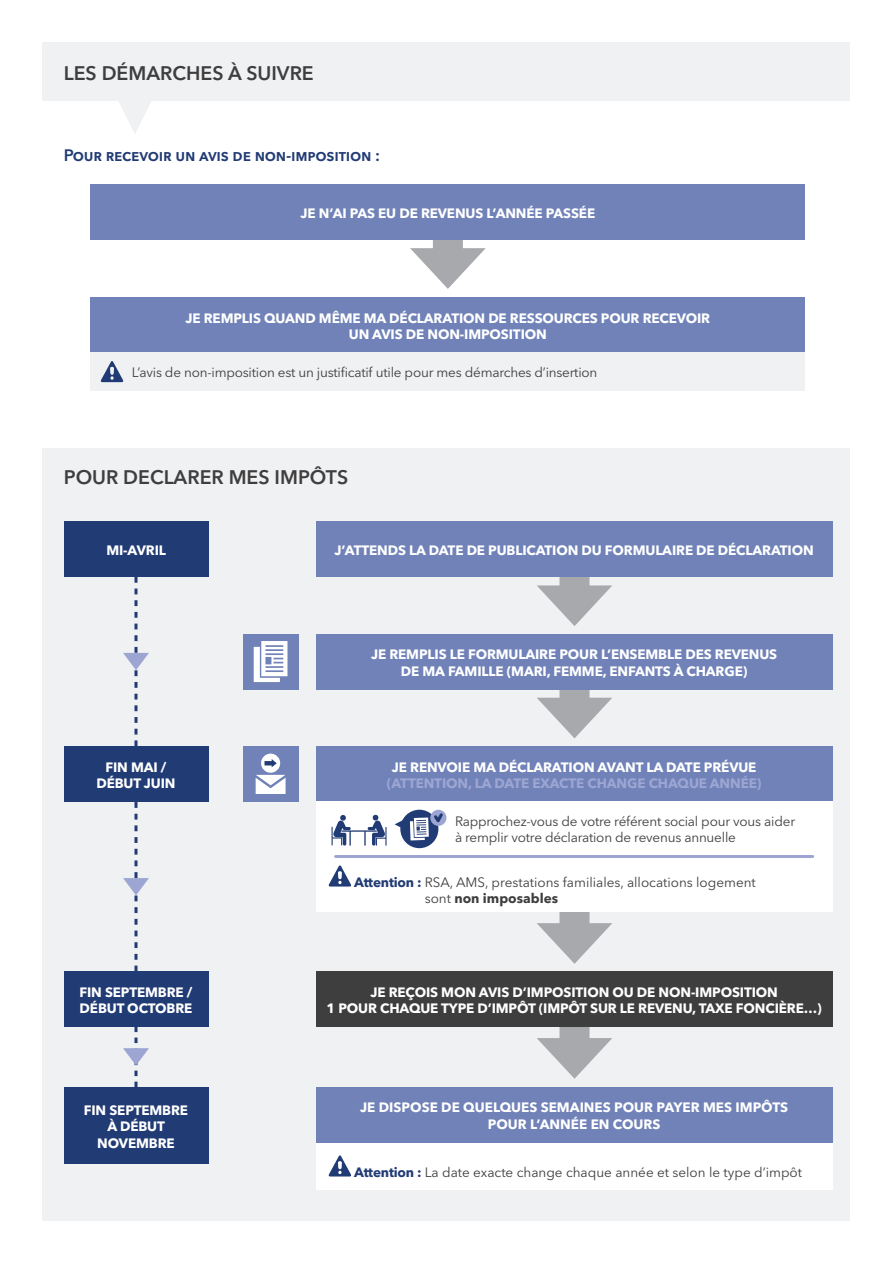
<style>
.page{position:relative;width:893px;height:1263px;background:#fff}
.page>*{position:absolute;margin:0;border:0;box-sizing:border-box;transform-origin:0 0}
.t1{font:600 19.5px "Avenir Next LT Pro";color:#3e3e3f}
.t2{font:600 16.5px "Avenir Next LT Pro";letter-spacing:-.015em;color:#213b74}
.t3{font:700 13.5px/16.2px "Avenir Next LT Pro";letter-spacing:-.01em;color:#fff;text-align:center}
.t4{font:13.5px/16.2px "Avenir Next LT Pro";letter-spacing:-.015em;color:#3e3e3f}
.t5{font:700 13.5px "Avenir Next LT Pro";letter-spacing:-.01em;color:#9da6d3}
.s1{font-weight:700;color:#213b74}
.s2{font-weight:700}
</style>
<div class="page">
<div style="left:43px;top:448px;width:807px;height:772px;background:#f0f1f2"></div>
<div style="left:559px;top:537px;width:30px;height:63px;background:#a8a9ad"></div>
<svg style="left:537px;top:585px;width:75px;height:41px"></svg>
<div style="left:559px;top:649px;width:30px;height:63px;background:#a8a9ad"></div>
<svg style="left:537px;top:698px;width:75px;height:40px"></svg>
<div style="left:559px;top:989px;width:30px;height:63px;background:#a8a9ad"></div>
<svg style="left:537px;top:1038px;width:75px;height:41px"></svg>
<div style="left:559px;top:874px;width:30px;height:63px;background:#a8a9ad"></div>
<svg style="left:537px;top:923px;width:75px;height:41px"></svg>
<svg style="left:119px;top:101px;width:32px;height:32px"></svg>
<div style="left:43px;top:43px;width:807px;height:58px;background:#f0f1f2"></div>
<div style="left:316px;top:522px;width:516px;height:55px;background:#7082b8"></div>
<div style="left:316px;top:746px;width:516px;height:55px;background:#7082b8"></div>
<div style="left:316px;top:801px;width:516px;height:55px;background:#fff"></div>
<div style="left:316px;top:856px;width:516px;height:56px;background:#fff"></div>
<svg style="left:328px;top:865px;width:23px;height:21px"></svg>
<div style="left:316px;top:1142px;width:516px;height:47px;background:#fff"></div>
<svg style="left:328px;top:1155px;width:23px;height:21px"></svg>
<div style="left:243px;top:634px;width:55px;height:55px;background:#7082b8"></div>
<div style="left:64px;top:522px;width:144px;height:55px;background:#213b74"></div>
<div style="left:64px;top:746px;width:144px;height:55px;background:#213b74"></div>
<div style="left:64px;top:971px;width:144px;height:55px;background:#213b74"></div>
<div style="left:64px;top:1087px;width:144px;height:77px;background:#213b74"></div>
<div style="left:243px;top:746px;width:55px;height:55px;background:#7082b8"></div>
<div style="left:316px;top:634px;width:516px;height:55px;background:#7082b8"></div>
<div style="left:316px;top:1087px;width:516px;height:55px;background:#7082b8"></div>
<div style="left:316px;top:971px;width:516px;height:55px;background:#3e3e3f"></div>
<svg style="left:254px;top:641px;width:33px;height:41px"></svg>
<div style="left:261px;top:754px;width:19px;height:19px;background:#fff;border-radius:50%"></div>
<svg style="left:264px;top:759px;width:13px;height:8px"></svg>
<svg style="left:256px;top:775px;width:30px;height:19px"></svg>
<svg style="left:332px;top:814px;width:55px;height:32px"></svg>
<div style="left:400px;top:810px;width:38px;height:38px;background:#213b74;border-radius:50%"></div>
<svg style="left:395px;top:820px;width:8px;height:9px"></svg>
<svg style="left:410px;top:810px;width:36px;height:30px"></svg>
<hr style="left:336px;top:855px;width:477px;height:3px;background:#9da6d3">
<svg style="left:123px;top:577px;width:26px;height:169px"></svg>
<svg style="left:123px;top:802px;width:26px;height:169px"></svg>
<svg style="left:123px;top:1026px;width:26px;height:61px"></svg>
<div style="left:433px;top:199px;width:30px;height:63px;background:#a8a9ad"></div>
<svg style="left:410px;top:248px;width:76px;height:41px"></svg>
<div style="left:91px;top:184px;width:714px;height:56px;background:#7082b8"></div>
<div style="left:91px;top:297px;width:714px;height:55px;background:#7082b8"></div>
<div style="left:91px;top:352px;width:714px;height:39px;background:#f0f1f2"></div>
<svg style="left:100px;top:361px;width:24px;height:21px"></svg>
<p class="t1" style="left:64px;top:61px;width:252px">LES DÉMARCHES À SUIVRE</p>
<p class="t2" style="left:64px;top:146px;width:318px">Pour recevoir un avis de non-imposition :</p>
<p class="t3" style="left:301px;top:205px;width:296px">JE N’AI PAS EU DE REVENUS L’ANNÉE PASSÉE</p>
<p class="t3" style="left:185px;top:310px;width:526px">JE REMPLIS QUAND MÊME MA DÉCLARATION DE RESSOURCES POUR RECEVOIR</p>
<p class="t3" style="left:349px;top:326px;width:199px">UN AVIS DE NON-IMPOSITION</p>
<p class="t4" style="left:132px;top:364px;width:467px">L’avis de non-imposition est un justificatif utile pour mes démarches d’insertion</p>
<p class="t1" style="left:64px;top:465px;width:286px">POUR DECLARER MES IMPÔTS</p>
<p class="t3" style="left:106px;top:542px;width:61px">MI-AVRIL</p>
<p class="t3" style="left:334px;top:542px;width:481px">J’ATTENDS LA DATE DE PUBLICATION DU FORMULAIRE DE DÉCLARATION</p>
<p class="t3" style="left:371px;top:646px;width:408px">JE REMPLIS LE FORMULAIRE POUR L’ENSEMBLE DES REVENUS<br>DE MA FAMILLE (MARI, FEMME, ENFANTS À CHARGE)</p>
<p class="t3" style="left:96px;top:759px;width:81px">FIN MAI /<br>DÉBUT JUIN</p>
<p class="t3" style="left:392px;top:759px;width:366px">JE RENVOIE MA DÉCLARATION AVANT LA DATE PRÉVUE</p>
<p class="t5" style="left:387px;top:775px;width:376px">(ATTENTION, LA DATE EXACTE CHANGE CHAQUE ANNÉE)</p>
<p class="t4" style="left:455px;top:813px;width:342px">Rapprochez-vous de votre référent social pour vous aider à remplir votre déclaration de revenus annuelle</p>
<p class="t4" style="left:425px;top:874px;width:333px;text-indent:-71px"><span class="s1">Attention :</span> RSA, AMS, prestations familiales, allocations logement sont <span class="s2">non imposables</span></p>
<p class="t3" style="left:80px;top:984px;width:114px;text-align:left">FIN SEPTEMBRE /<br>DÉBUT OCTOBRE</p>
<p class="t3" style="left:370px;top:984px;width:409px">JE REÇOIS MON AVIS D’IMPOSITION OU DE NON-IMPOSITION</p>
<p class="t3" style="left:327px;top:1000px;width:497px">1 POUR CHAQUE TYPE D’IMPÔT (IMPÔT SUR LE REVENU, TAXE FONCIÈRE…)</p>
<p class="t3" style="left:84px;top:1102px;width:106px">FIN SEPTEMBRE<br>À DÉBUT<br>NOVEMBRE</p>
<p class="t3" style="left:360px;top:1099px;width:430px">JE DISPOSE DE QUELQUES SEMAINES POUR PAYER MES IMPÔTS<br>POUR L’ANNÉE EN COURS</p>
<p class="t4" style="left:354px;top:1164px;width:449px"><span class="s1">Attention :</span> La date exacte change chaque année et selon le type d’impôt</p>
</div>
